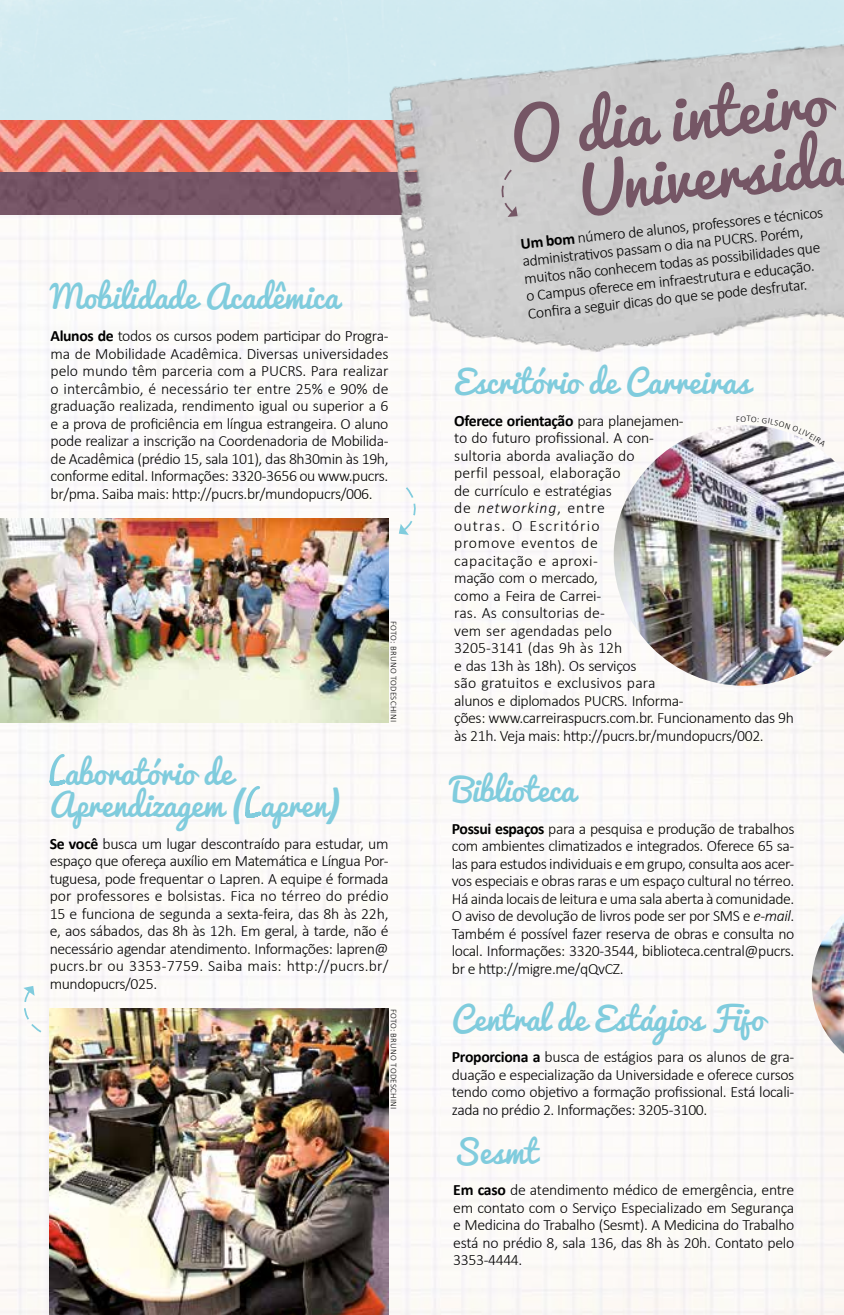
<style>
.page{position:relative;width:844px;height:1315px;background:#fff}
.page>*{position:absolute;margin:0;border:0;box-sizing:border-box;transform-origin:0 0}
.t1{font:61.6px/60.7px "Pacifico";color:#755665;text-align:right}
.t2{font:31.5px/31.5px "Pacifico";color:#80ccdd}
.t3{font:300 15.75px/17.5px "Calibri";letter-spacing:-.025em;color:#000;text-align:justify}
.t4{font:300 8.75px "Calibri";letter-spacing:.04em;color:#000}
.s1{font-weight:700}
.s2{font-family:"Calibri";font-weight:700;font-style:italic;font-size:42px}
.s3{font-style:italic}
</style>
<div class="page">
<img style="left:0;top:0;width:844px;height:1315px">
<div style="left:0;top:0;width:359px;height:120px;background:#d1eaf0"></div>
<img style="left:0;top:518px;width:388px;height:204px">
<img style="left:0;top:120px;width:359px;height:94px">
<svg style="left:398px;top:511px;width:21px;height:24px"></svg>
<svg style="left:21px;top:986px;width:22px;height:48px"></svg>
<img style="left:613px;top:511px;width:230px;height:175px">
<img style="left:50px;top:1008px;width:338px;height:307px">
<img style="left:811px;top:913px;width:32px;height:140px">
<img style="left:359px;top:0;width:484px;height:511px">
<svg style="left:497px;top:168px;width:20px;height:49px"></svg>
<svg style="left:50px;top:752px;width:16px;height:34px"></svg>
<svg style="left:245px;top:784px;width:16px;height:34px"></svg>
<svg style="left:736px;top:416px;width:89px;height:31px"></svg>
<h2 class="t2" style="left:51px;top:283px;width:289px">Mobilidade Acadêmica</h2>
<p class="t3" style="left:51px;top:327px;width:339px"><span class="s1">Alunos de</span> todos os cursos podem participar do Progra&shy;ma de Mobilidade Acadêmica. Diversas universidades pelo mundo têm parceria com a PUCRS. Para realizar o intercâmbio, é necessário ter entre 25% e 90% de graduação realizada, rendimento igual ou superior a 6 e a prova de proficiência em língua estrangeira. O aluno pode realizar a inscrição na Coordenadoria de Mobilida&shy;de Acadêmica (prédio 15, sala 101), das 8h30min às 19h, conforme edital. Informações: 3320-3656 ou www.pucrs. br/pma. Saiba mais: http://pucrs.br/mundopucrs/006.</p>
<h2 class="t2" style="left:50px;top:759px;width:292px;text-indent:15px">aboratório de<br>Aprendizagem <span class="s2">(</span> apren<span class="s2">)</span></h2>
<p class="t4" style="left:399px;top:621px;width:102px;rotate:90deg">FOTO: BRUNO TODESCHINI</p>
<p class="t3" style="left:50px;top:834px;width:340px"><span class="s1">Se você</span> busca um lugar descontraído para estudar, um espaço que ofereça auxílio em Matemática e Língua Por&shy;tuguesa, pode frequentar o Lapren. A equipe é formada por professores e bolsistas. Fica no térreo do prédio 15 e funciona de segunda a sexta-feira, das 8h às 22h, e, aos sábados, das 8h às 12h. Em geral, à tarde, não é necessário agendar atendimento. Informações: lapren@ pucrs.br ou 3353-7759. Saiba mais: http://pucrs.br/ mundopucrs/025.</p>
<p class="t4" style="left:399px;top:1008px;width:102px;rotate:90deg">FOTO: BRUNO TODESCHINI</p>
<h1 class="t1" style="left:508px;top:107px;width:329px;rotate:-6deg">O dia inteiro<br>Universida</h1>
<p class="t3" style="left:519px;top:235px;width:305px;text-align:left;rotate:-6deg"><span class="s1">Um bom</span> número de alunos, professores e técnicos administrati vos passam o dia na PUCRS. Porém, muitos não conhecem todas as possibilidades que o Campus oferece em infraestrutura e educação.<br>Confi ra a seguir dicas do que se pode desfrutar.</p>
<h2 class="t2" style="left:454px;top:367px;width:297px">Escritório de Carreiras</h2>
<p class="t3" style="left:454px;top:411px;width:341px;text-align:left"><span class="s1">Oferece orientação</span> para planejamen-<br>to do futuro profissional. A con-<br>sultoria aborda avaliação do<br>perfil pessoal, elaboração<br>de currículo e estratégias<br>de <span class="s3">networking</span>, entre<br>outras. O Escritório<br>promove eventos de<br>capacitação e aproxi-<br>mação com o mercado,<br>como a Feira de Carrei-<br>ras. As consultorias de-<br>vem ser agendadas pelo<br>3205-3141 (das 9h às 12h<br>e das 13h às 18h). Os serviços<br>são gratuitos e exclusivos para<br>alunos e diplomados PUCRS. Informa-<br>ções: www.carreiraspucrs.com.br. Funcionamento das 9h às 21h. Veja mais: http://pucrs.br/mundopucrs/002.</p>
<h2 class="t2" style="left:451px;top:775px;width:125px">Biblioteca</h2>
<p class="t3" style="left:452px;top:819px;width:344px"><span class="s1">Possui espaços</span> para a pesquisa e produção de trabalhos com ambientes climatizados e integrados. Oferece 65 sa&shy;las para estudos individuais e em grupo, consulta aos acer&shy;vos especiais e obras raras e um espaço cultural no térreo.<br>Há ainda locais de leitura e uma sala aberta à comunidade.<br>O aviso de devolução de livros pode ser por SMS e <span class="s3">e-mail</span>.<br>Também é possível fazer reserva de obras e consulta no local. Informações: 3320-3544, biblioteca.central@pucrs. br e http://migre.me/qQvCZ.</p>
<h2 class="t2" style="left:451px;top:1004px;width:314px">Central de Estágios Fijo</h2>
<p class="t3" style="left:451px;top:1048px;width:344px"><span class="s1">Proporciona a</span> busca de estágios para os alunos de gra&shy;duação e especialização da Universidade e oferece cursos tendo como objetivo a formação profissional. Está locali&shy;zada no prédio 2. Informações: 3205-3100.</p>
<h2 class="t2" style="left:453px;top:1137px;width:85px">Sesmt</h2>
<p class="t3" style="left:453px;top:1181px;width:342px"><span class="s1">Em caso</span> de atendimento médico de emergência, entre em contato com o Serviço Especializado em Segurança e Medicina do Trabalho (Sesmt). A Medicina do Trabalho está no prédio 8, sala 136, das 8h às 20h. Contato pelo 3353-4444.</p>
</div>
